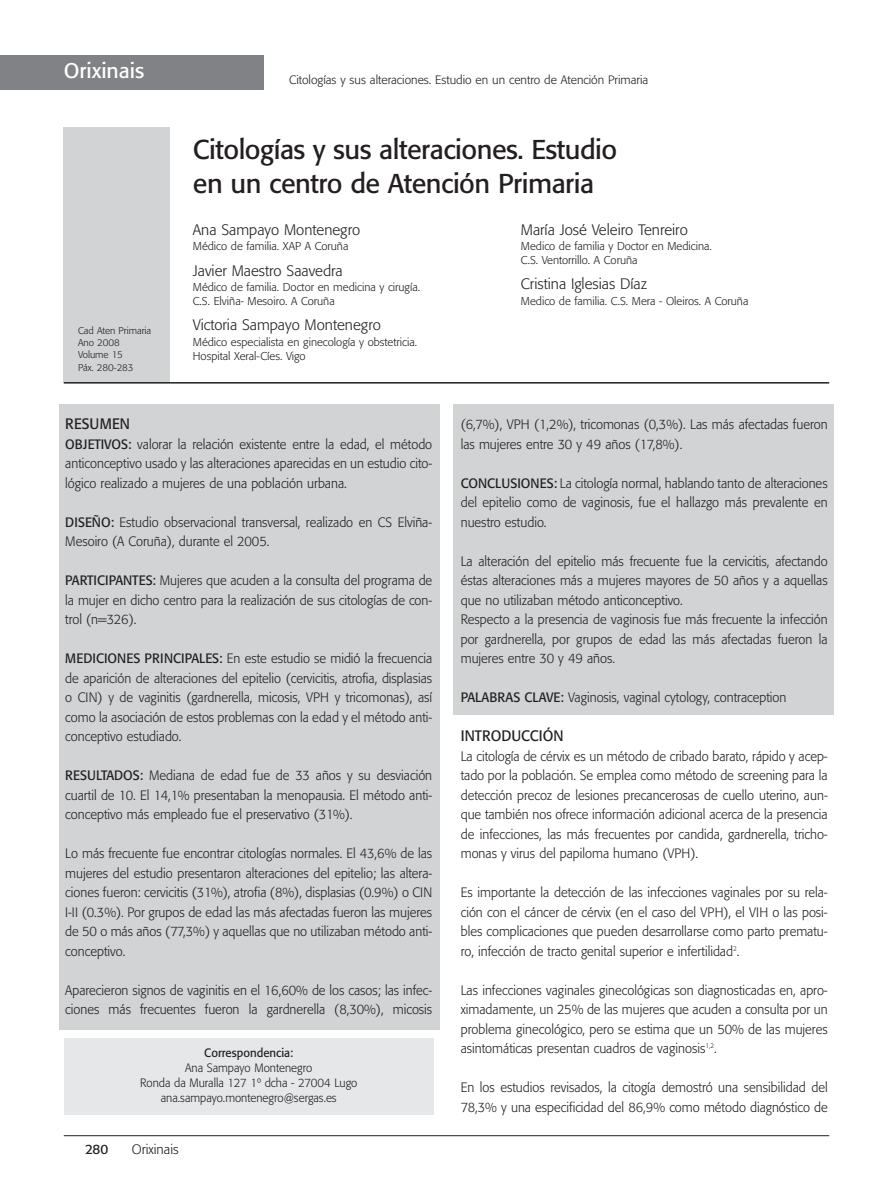
<style>
.page{position:relative;width:893px;height:1191px;background:#fff}
.page>*{position:absolute;margin:0;border:0;box-sizing:border-box;transform-origin:0 0}
.t1{font:27px/33.9px "Formata";letter-spacing:-.02em;color:#231f20}
.t2{font:21px "Formata";color:#fff}
.t3{font:300 15px "Formata";color:#231f20}
.t4{font:15px "Formata";color:#231f20;scale:.95 1}
.t5{font:300 13.5px/19.5px "Formata";color:#231f20;text-align:justify;scale:.95 1}
.t6{font:300 13.5px "Formata";color:#231f20}
.t7{font:13.5px "Formata";color:#231f20}
.t8{font:300 12px/14.9px "Formata";color:#231f20;text-align:center;scale:.95 1}
.t9{font:300 12px "Formata";color:#231f20}
.t10{font:12px "Formata";color:#231f20;scale:.95 1}
.t11{font:300 11.25px/14px "Formata";color:#231f20}
.t12{font:300 9.75px/12px "Formata";color:#231f20}
.s1{font-weight:400}
</style>
<div class="page">
<div style="left:64px;top:128px;width:106px;height:255px;background:#d1d3d4"></div>
<hr style="left:64px;top:382px;width:765px;height:1px;background:#231f20">
<hr style="left:64px;top:1135px;width:765px;height:1px;background:#231f20">
<div style="left:0;top:55px;width:264px;height:34px;background:#808285"></div>
<div style="left:60px;top:404px;width:380px;height:625px;background:#d1d3d4"></div>
<div style="left:453px;top:404px;width:380px;height:310px;background:#d1d3d4"></div>
<div style="left:64px;top:1037px;width:370px;height:77px;background:#e6e7e8"></div>
<h2 class="t2" style="left:64px;top:62px;width:82px">Orixinais</h2>
<p class="t12" style="left:78px;top:325px;width:75px">Cad Aten Primaria<br>Ano 2008<br>Volume 15<br>Páx. 280-283</p>
<p class="t9" style="left:289px;top:75px;width:361px">Citologías y sus alteraciones. Estudio en un centro de Atención Primaria</p>
<h1 class="t1" style="left:193px;top:135px;width:426px">Citologías y sus alteraciones. Estudio en un centro de Atención Primaria</h1>
<p class="t3" style="left:193px;top:223px;width:169px">Ana Sampayo Montenegro</p>
<p class="t11" style="left:193px;top:240px;width:157px">Médico de familia. XAP A Coruña</p>
<p class="t3" style="left:193px;top:264px;width:151px">Javier Maestro Saavedra</p>
<p class="t11" style="left:193px;top:281px;width:229px">Médico de familia. Doctor en medicina y cirugía.<br>C.S. Elviña- Mesoiro. A Coruña</p>
<p class="t3" style="left:193px;top:318px;width:190px">Victoria Sampayo Montenegro</p>
<p class="t11" style="left:193px;top:336px;width:226px">Médico especialista en ginecología y obstetricia.<br>Hospital Xeral-Cíes. Vigo</p>
<p class="t3" style="left:521px;top:223px;width:168px">María José Veleiro Tenreiro</p>
<p class="t11" style="left:521px;top:240px;width:193px">Medico de familia y Doctor en Medicina.<br>C.S. Ventorrillo. A Coruña</p>
<p class="t3" style="left:521px;top:277px;width:128px">Cristina Iglesias Díaz</p>
<p class="t11" style="left:521px;top:295px;width:229px">Medico de familia. C.S. Mera - Oleiros. A Coruña</p>
<p class="t4" style="left:65px;top:417px;width:70px">RESUMEN</p>
<p class="t5" style="left:65px;top:435px;width:388px"><span class="s1">OBJETIVOS:</span> valorar la relación existente entre la edad, el método anticonceptivo usado y las alteraciones aparecidas en un estudio cito&shy;lógico realizado a mujeres de una población urbana.</p>
<p class="t5" style="left:65px;top:513px;width:388px"><span class="s1">DISEÑO:</span> Estudio observacional transversal, realizado en CS Elviña-<br>Mesoiro (A Coruña), durante el 2005.</p>
<p class="t5" style="left:65px;top:571px;width:388px"><span class="s1">PARTICIPANTES:</span> Mujeres que acuden a la consulta del programa de la mujer en dicho centro para la realización de sus citologías de con&shy;trol (n=326).</p>
<p class="t5" style="left:65px;top:649px;width:388px"><span class="s1">MEDICIONES PRINCIPALES:</span> En este estudio se midió la frecuencia de aparición de alteraciones del epitelio (cervicitis, atrofia, displasias o CIN) y de vaginitis (gardnerella, micosis, VPH y tricomonas), así como la asociación de estos problemas con la edad y el método anti&shy;conceptivo estudiado.</p>
<p class="t5" style="left:65px;top:766px;width:388px"><span class="s1">RESULTADOS:</span> Mediana de edad fue de 33 años y su desviación cuartil de 10. El 14,1% presentaban la menopausia. El método anti&shy;conceptivo más empleado fue el preservativo (31%).</p>
<p class="t5" style="left:65px;top:844px;width:388px">Lo más frecuente fue encontrar citologías normales. El 43,6% de las mujeres del estudio presentaron alteraciones del epitelio; las altera&shy;ciones fueron: cervicitis (31%), atrofia (8%), displasias (0.9%) o CIN I-II (0.3%). Por grupos de edad las más afectadas fueron las mujeres de 50 o más años (77,3%) y aquellas que no utilizaban método anti&shy;conceptivo.</p>
<p class="t5" style="left:65px;top:981px;width:388px">Aparecieron signos de vaginitis en el 16,60% de los casos; las infec&shy;ciones más frecuentes fueron la gardnerella (8,30%), micosis</p>
<p class="t10" style="left:204px;top:1047px;width:95px">Correspondencia:</p>
<p class="t8" style="left:140px;top:1061px;width:230px">Ana Sampayo Montenegro<br>Ronda da Muralla 127 1º dcha - 27004 Lugo ana.sampayo.montenegro@sergas.es</p>
<p class="t7" style="left:85px;top:1142px;width:25px">280</p>
<p class="t6" style="left:132px;top:1142px;width:48px">Orixinais</p>
<p class="t5" style="left:461px;top:415px;width:388px">(6,7%), VPH (1,2%), tricomonas (0,3%). Las más afectadas fueron las mujeres entre 30 y 49 años (17,8%).</p>
<p class="t5" style="left:461px;top:474px;width:388px"><span class="s1">CONCLUSIONES:</span> La citología normal, hablando tanto de alteraciones del epitelio como de vaginosis, fue el hallazgo más prevalente en nuestro estudio.</p>
<p class="t5" style="left:461px;top:552px;width:388px;text-align:left">La alteración del epitelio más frecuente fue la cervicitis, afectando éstas alteraciones más a mujeres mayores de 50 años y a aquellas que no utilizaban método anticonceptivo.<br>Respecto a la presencia de vaginosis fue más frecuente la infección por gardnerella, por grupos de edad las más afectadas fueron la mujeres entre 30 y 49 años.</p>
<p class="t5" style="left:461px;top:688px;width:344px"><span class="s1">PALABRAS CLAVE:</span> Vaginosis, vaginal cytology, contraception</p>
<p class="t4" style="left:461px;top:729px;width:110px">INTRODUCCIÓN</p>
<p class="t5" style="left:461px;top:747px;width:388px">La citología de cérvix es un método de cribado barato, rápido y acep&shy;tado por la población. Se emplea como método de screening para la detección precoz de lesiones precancerosas de cuello uterino, aun&shy;que también nos ofrece información adicional acerca de la presencia de infecciones, las más frecuentes por candida, gardnerella, tricho&shy;monas y virus del papiloma humano (VPH).</p>
<p class="t5" style="left:461px;top:883px;width:388px">Es importante la detección de las infecciones vaginales por su rela&shy;ción con el cáncer de cérvix (en el caso del VPH), el VIH o las posi&shy;bles complicaciones que pueden desarrollarse como parto prematu&shy;ro, infección de tracto genital superior e infertilidad<sup>2</sup>.</p>
<p class="t5" style="left:461px;top:981px;width:388px">Las infecciones vaginales ginecológicas son diagnosticadas en, apro&shy;ximadamente, un 25% de las mujeres que acuden a consulta por un problema ginecológico, pero se estima que un 50% de las mujeres asintomáticas presentan cuadros de vaginosis<sup>1,2</sup>.</p>
<p class="t5" style="left:461px;top:1078px;width:388px">En los estudios revisados, la citogía demostró una sensibilidad del<br>78,3% y una especificidad del 86,9% como método diagnóstico de</p>
</div>
